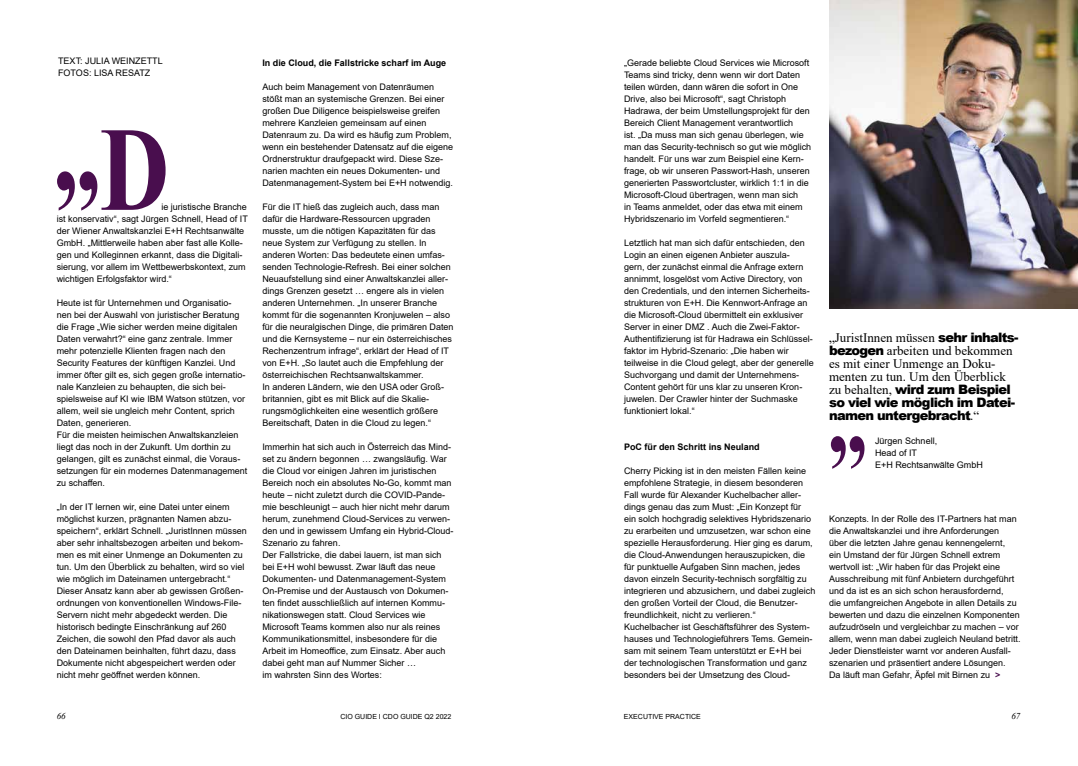
<style>
.page{position:relative;width:1078px;height:766px;background:#fff}
.page>*{position:absolute;margin:0;border:0;box-sizing:border-box;transform-origin:0 0}
.t1{font:700 120px "Times New Roman";color:#490e4e;scale:.8 1}
.t2{font:700 100px "Times New Roman";color:#490e4e;scale:.8 1}
.t3{font:13px/13px "Times New Roman";color:#000}
.t4{font:900 13px/13px "Arial";letter-spacing:-.05em;color:#000}
.t5{font:9px/12px "Arial";color:#000}
.t6{font:700 9px "Arial";color:#000}
.t7{font:italic 9px "Times New Roman";color:#000}
.t8{font:7px "Arial";color:#000}
.s1{font-family:"Arial";font-weight:900}
.s2{font-family:"Times New Roman";font-weight:400}
.s3{font-weight:700;color:#490e4e}
</style>
<div class="page">
<img style="left:829px;top:0;width:248px;height:308px">
<p class="t5" style="left:58px;top:55px;width:106px">TEXT: JULIA WEINZETTL<br>FOTOS: LISA RESATZ</p>
<h1 class="t1" style="left:53px;top:73px;width:147px">„D</h1>
<p class="t5" style="left:57px;top:201px;width:193px;text-indent:105px">ie juristische Branche ist konservativ“, sagt Jürgen Schnell, Head of IT der Wiener Anwaltskanzlei E+H Rechtsanwälte GmbH. „Mittlerweile haben aber fast alle Kolle&shy;gen und Kolleginnen erkannt, dass die Digitali&shy;sierung, vor allem im Wettbewerbskontext, zum wichtigen Erfolgsfaktor wird.“</p>
<p class="t5" style="left:57px;top:297px;width:192px">Heute ist für Unternehmen und Organisatio&shy;nen bei der Auswahl von juristischer Beratung die Frage „Wie sicher werden meine digitalen Daten verwahrt?“ eine ganz zentrale. Immer mehr potenzielle Klienten fragen nach den Security Features der künftigen Kanzlei. Und immer öfter gilt es, sich gegen große internatio&shy;nale Kanzleien zu behaupten, die sich bei&shy;spielsweise auf KI wie IBM Watson stützen, vor allem, weil sie ungleich mehr Content, sprich Daten, generieren.<br>Für die meisten heimischen Anwaltskanzleien liegt das noch in der Zukunft. Um dorthin zu gelangen, gilt es zunächst einmal, die Voraus&shy;setzungen für ein modernes Datenmanagement zu schaffen.</p>
<p class="t5" style="left:57px;top:501px;width:192px">„In der IT lernen wir, eine Datei unter einem möglichst kurzen, prägnanten Namen abzu&shy;speichern“, erklärt Schnell. „JuristInnen müssen aber sehr inhaltsbezogen arbeiten und bekom&shy;men es mit einer Unmenge an Dokumenten zu tun. Um den Überblick zu behalten, wird so viel wie möglich im Dateinamen untergebracht.“ Dieser Ansatz kann aber ab gewissen Größen&shy;ordnungen von konventionellen Windows-File-Servern nicht mehr abgedeckt werden. Die historisch bedingte Einschränkung auf 260<br>Zeichen, die sowohl den Pfad davor als auch den Dateinamen beinhalten, führt dazu, dass Dokumente nicht abgespeichert werden oder nicht mehr geöffnet werden können.</p>
<p class="t6" style="left:262px;top:57px;width:185px">In die Cloud, die Fallstricke scharf im Auge</p>
<p class="t5" style="left:262px;top:81px;width:192px">Auch beim Management von Datenräumen stößt man an systemische Grenzen. Bei einer großen Due Diligence beispielsweise greifen mehrere Kanzleien gemeinsam auf einen Datenraum zu. Da wird es häufig zum Problem, wenn ein bestehender Datensatz auf die eigene Ordnerstruktur draufgepackt wird. Diese Sze&shy;narien machten ein neues Dokumenten- und Datenmanagement-System bei E+H notwendig.</p>
<p class="t5" style="left:262px;top:201px;width:193px">Für die IT hieß das zugleich auch, dass man dafür die Hardware-Ressourcen upgraden musste, um die nötigen Kapazitäten für das neue System zur Verfügung zu stellen. In anderen Worten: Das bedeutete einen umfas&shy;senden Technologie-Refresh. Bei einer solchen Neuaufstellung sind einer Anwaltskanzlei aller&shy;dings Grenzen gesetzt … engere als in vielen anderen Unternehmen. „In unserer Branche kommt für die sogenannten Kronjuwelen – also für die neuralgischen Dinge, die primären Daten und die Kernsysteme – nur ein österreichisches Rechenzentrum infrage“, erklärt der Head of IT von E+H. „So lautet auch die Empfehlung der österreichischen Rechtsanwaltskammer.<br>In anderen Ländern, wie den USA oder Groß&shy;britannien, gibt es mit Blick auf die Skalie&shy;rungsmöglichkeiten eine wesentlich größere Bereitschaft, Daten in die Cloud zu legen.“</p>
<p class="t5" style="left:262px;top:441px;width:193px">Immerhin hat sich auch in Österreich das Mind&shy;set zu ändern begonnen … zwangsläufig. War die Cloud vor einigen Jahren im juristischen Bereich noch ein absolutes No-Go, kommt man heute – nicht zuletzt durch die COVID-Pande&shy;mie beschleunigt – auch hier nicht mehr darum herum, zunehmend Cloud-Services zu verwen&shy;den und in gewissem Umfang ein Hybrid-Cloud-Szenario zu fahren.<br>Der Fallstricke, die dabei lauern, ist man sich bei E+H wohl bewusst. Zwar läuft das neue Dokumenten- und Datenmanagement-System On-Premise und der Austausch von Dokumen&shy;ten findet ausschließlich auf internen Kommu&shy;nikationswegen statt. Cloud Services wie Microsoft Teams kommen also nur als reines Kommunikationsmittel, insbesondere für die Arbeit im Homeoffice, zum Einsatz. Aber auch dabei geht man auf Nummer Sicher …<br>im wahrsten Sinn des Wortes:</p>
<p class="t7" style="left:57px;top:709px;width:10px">66</p>
<p class="t8" style="left:340px;top:711px;width:112px">CIO GUIDE I CDO GUIDE Q2 2022</p>
<p class="t5" style="left:624px;top:57px;width:189px">„Gerade beliebte Cloud Services wie Microsoft Teams sind tricky, denn wenn wir dort Daten teilen würden, dann wären die sofort in One Drive, also bei Microsoft“, sagt Christoph Hadrawa, der beim Umstellungsprojekt für den Bereich Client Management verantwortlich<br>ist. „Da muss man sich genau überlegen, wie man das Security-technisch so gut wie möglich handelt. Für uns war zum Beispiel eine Kern&shy;frage, ob wir unseren Passwort-Hash, unseren generierten Passwortcluster, wirklich 1:1 in die Microsoft-Cloud übertragen, wenn man sich<br>in Teams anmeldet, oder das etwa mit einem Hybridszenario im Vorfeld segmentieren.“</p>
<p class="t5" style="left:624px;top:237px;width:191px">Letztlich hat man sich dafür entschieden, den Login an einen eigenen Anbieter auszula-<br>gern, der zunächst einmal die Anfrage extern annimmt, losgelöst vom Active Directory, von den Credentials, und den internen Sicherheits&shy;strukturen von E+H. Die Kennwort-Anfrage an die Microsoft-Cloud übermittelt ein exklusiver Server in einer DMZ . Auch die Zwei-Faktor-Authentifizierung ist für Hadrawa ein Schlüssel&shy;faktor im Hybrid-Szenario: „Die haben wir teilweise in die Cloud gelegt, aber der generelle Suchvorgang und damit der Unternehmens-Content gehört für uns klar zu unseren Kron&shy;juwelen. Der Crawler hinter der Suchmaske funktioniert lokal.“</p>
<p class="t6" style="left:624px;top:440px;width:137px">PoC für den Schritt ins Neuland</p>
<p class="t5" style="left:624px;top:465px;width:193px">Cherry Picking ist in den meisten Fällen keine empfohlene Strategie, in diesem besonderen Fall wurde für Alexander Kuchelbacher aller&shy;dings genau das zum Must: „Ein Konzept für ein solch hochgradig selektives Hybridszenario zu erarbeiten und umzusetzen, war schon eine spezielle Herausforderung. Hier ging es darum, die Cloud-Anwendungen herauszupicken, die für punktuelle Aufgaben Sinn machen, jedes davon einzeln Security-technisch sorgfältig zu integrieren und abzusichern, und dabei zugleich den großen Vorteil der Cloud, die Benutzer&shy;freundlichkeit, nicht zu verlieren.“<br>Kuchelbacher ist Geschäftsführer des System&shy;hauses und Technologieführers Tems. Gemein&shy;sam mit seinem Team unterstützt er E+H bei der technologischen Transformation und ganz besonders bei der Umsetzung des Cloud-</p>
<h3 class="t3" style="left:828px;top:330px;width:191px">„JuristInnen müssen <span class="s1">sehr inhalts&shy;bezogen</span> arbeiten und bekommen es mit einer Unmenge an Doku&shy;menten zu tun. Um den Überblick</h3>
<h3 class="t4" style="left:828px;top:382px;width:187px"><span class="s2">zu behalten,</span> wird zum Beispiel so viel wie möglich im Datei&shy;namen untergebracht<span class="s2">.“</span></h3>
<p class="t5" style="left:874px;top:434px;width:109px">Jürgen Schnell,<br>Head of IT<br>E+H Rechtsanwälte GmbH</p>
<h2 class="t2" style="left:827px;top:345px;width:51px">„</h2>
<p class="t5" style="left:828px;top:513px;width:193px">Konzepts. In der Rolle des IT-Partners hat man die Anwaltskanzlei und ihre Anforderungen<br>über die letzten Jahre genau kennengelernt,<br>ein Umstand der für Jürgen Schnell extrem wertvoll ist: „Wir haben für das Projekt eine Ausschreibung mit fünf Anbietern durchgeführt und da ist es an sich schon herausfordernd,<br>die umfangreichen Angebote in allen Details zu bewerten und dazu die einzelnen Komponenten aufzudröseln und vergleichbar zu machen – vor allem, wenn man dabei zugleich Neuland betritt.<br>Jeder Dienstleister warnt vor anderen Ausfall&shy;szenarien und präsentiert andere Lösungen.<br>Da läuft man Gefahr, Äpfel mit Birnen zu <span class="s3">&gt;</span></p>
<p class="t8" style="left:623px;top:711px;width:79px">EXECUTIVE PRACTICE</p>
<p class="t7" style="left:1011px;top:709px;width:10px">67</p>
</div>
